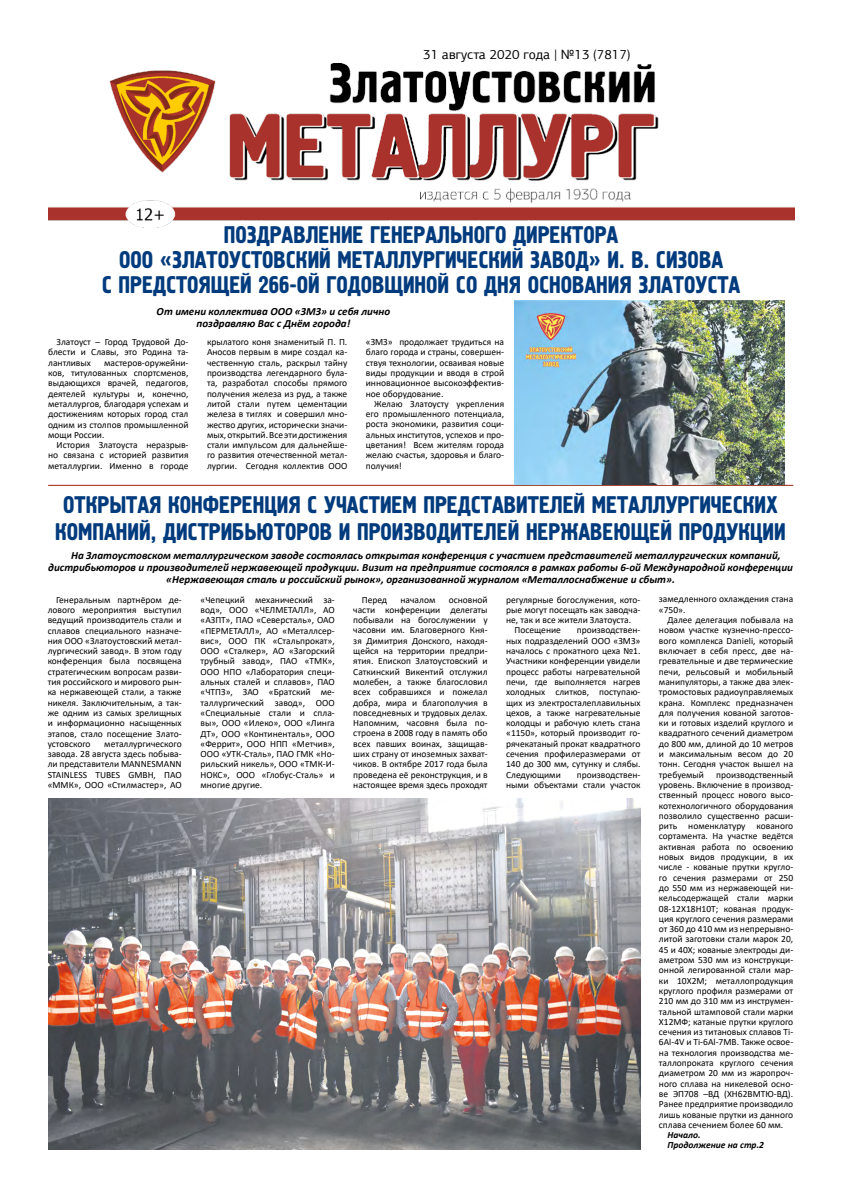
<style>
.page{position:relative;width:842px;height:1191px;background:#fff}
.page>*{position:absolute;margin:0;border:0;box-sizing:border-box;transform-origin:0 0}
.t1{font:24px/25px "Hermes";color:#003b7d;text-align:center;scale:.94 1}
.t2{font:13.4px "PF Agora Sans Pro";color:#000}
.t3{font:italic 700 11px/12px "Calibri";color:#000;text-align:center}
.t4{font:9.5px/10.3px "Calibri";color:#000;text-align:justify}
.t5{font:italic 700 9.5px/10.3px "Calibri";color:#000}
</style>
<div class="page">
<img style="left:48px;top:64px;width:746px;height:164px">
<hr style="left:48px;top:485px;width:745px;height:1px;background:#98250d">
<img style="left:48px;top:798px;width:593px;height:351px">
<img style="left:514px;top:301px;width:270px;height:184px">
<h2 class="t2" style="left:423px;top:46px;width:209px">31 августа 2020 года | №13 (7817)</h2>
<h1 class="t1" style="left:102px;top:223px;width:681px">ПОЗДРАВЛЕНИЕ ГЕНЕРАЛЬНОГО ДИРЕКТОРА<br>ООО «ЗЛАТОУСТОВСКИЙ МЕТАЛЛУРГИЧЕСКИЙ ЗАВОД» И. В. СИЗОВА<br>С ПРЕДСТОЯЩЕЙ 266-ОЙ ГОДОВЩИНОЙ СО ДНЯ ОСНОВАНИЯ ЗЛАТОУСТА</h1>
<p class="t3" style="left:157px;top:305px;width:235px">От имени коллектива ООО «ЗМЗ» и себя лично поздравляю Вас с Днём города!</p>
<p class="t4" style="left:48px;top:336px;width:142px;text-indent:8px">Златоуст – Город Трудовой До&shy;блести и Славы, это Родина та&shy;лантливых</p>
<p class="t4" style="left:48px;top:357px;width:142px;text-indent:56px">мастеров-оружейни&shy;ков, титулованных спортсменов, выдающихся врачей, педагогов, деятелей культуры и, конечно, металлургов, благодаря успехам и достижениям которых город стал одним из столпов промышленной мощи России.</p>
<p class="t4" style="left:48px;top:439px;width:142px;text-indent:8px">История Златоуста неразрыв&shy;но связана с историей развития металлургии. Именно в городе</p>
<p class="t4" style="left:207px;top:336px;width:142px">крылатого коня знаменитый П. П.<br>Аносов первым в мире создал ка&shy;чественную сталь, раскрыл тайну производства легендарного була&shy;та, разработал способы прямого получения железа из руд, а также литой стали путем цементации железа в тиглях и совершил мно&shy;жество других, исторически значи&shy;мых, открытий. Все эти достижения стали импульсом для дальнейше&shy;го развития отечественной метал&shy;лургии. Сегодня коллектив ООО</p>
<p class="t4" style="left:366px;top:336px;width:140px">«ЗМЗ» продолжает трудиться на благо города и страны, совершен&shy;ствуя технологии, осваивая новые виды продукции и вводя в строй инновационное высокоэффектив&shy;ное оборудование.</p>
<p class="t4" style="left:366px;top:398px;width:140px;text-indent:8px">Желаю Златоусту укрепления его промышленного потенциала, роста экономики, развития соци&shy;альных институтов, успехов и про&shy;цветания! Всем жителям города желаю счастья, здоровья и благо&shy;получия!</p>
<h1 class="t1" style="left:55px;top:492px;width:779px;line-height:27px">ОТКРЫТАЯ КОНФЕРЕНЦИЯ С УЧАСТИЕМ ПРЕДСТАВИТЕЛЕЙ МЕТАЛЛУРГИЧЕСКИХ<br>КОМПАНИЙ, ДИСТРИБЬЮТОРОВ И ПРОИЗВОДИТЕЛЕЙ НЕРЖАВЕЮЩЕЙ ПРОДУКЦИИ</h1>
<p class="t3" style="left:71px;top:549px;width:711px">На Златоустовском металлургическом заводе состоялась открытая конференция с участием представителей металлургических компаний,</p>
<p class="t3" style="left:48px;top:561px;width:746px">дистрибьюторов и производителей нержавеющей продукции. Визит на предприятие состоялся в рамках работы 6-ой Международной конференции</p>
<p class="t3" style="left:166px;top:573px;width:510px">«Нержавеющая сталь и российский рынок», организованной журналом «Металлоснабжение и сбыт».</p>
<p class="t4" style="left:48px;top:594px;width:136px;text-indent:8px">Генеральным партнёром де&shy;лового мероприятия выступил ведущий производитель стали и сплавов специального назначе&shy;ния ООО «Златоустовский метал&shy;лургический завод». В этом году конференция была посвящена стратегическим вопросам разви&shy;тия российского и мирового рын&shy;ка нержавеющей стали, а также никеля. Заключительным, а так&shy;же одним из самых зрелищных и информационно насыщенных этапов, стало посещение Злато&shy;устовского</p>
<p class="t4" style="left:48px;top:738px;width:136px;text-indent:57px">металлургического завода. 28 августа здесь побыва&shy;ли представители MANNESMANN STAINLESS TUBES GMBH, ПАО «ММК», ООО «Стилмастер», АО</p>
<p class="t4" style="left:353px;top:594px;width:136px;text-indent:95px">основной части конференции делегаты побывали на богослужении у часовни им. Благоверного Кня&shy;зя Димитрия Донского, находя&shy;щейся на территории предпри&shy;ятия. Епископ Златоустовский и Саткинский Викентий отслужил молебен, а также благословил всех собравшихся и пожелал добра, мира и благополучия в повседневных и трудовых делах.<br>Напомним, часовня была по&shy;строена в 2008 году в память обо всех павших воинах, защищав&shy;ших страну от иноземных захват&shy;чиков. В октябре 2017 года была проведена её реконструкция, и в настоящее время здесь проходят</p>
<p class="t4" style="left:506px;top:594px;width:136px">регулярные богослужения, кото-</p>
<p class="t4" style="left:200px;top:594px;width:136px">«Чепецкий механический за&shy;вод», ООО «ЧЕЛМЕТАЛЛ», АО «АЗПТ», ПАО «Северсталь», ОАО «ПЕРМЕТАЛЛ», АО «Металлсер&shy;вис», ООО ПК «Стальпрокат», ООО «Сталкер», АО «Загорский трубный завод», ПАО «ТМК», ООО НПО «Лаборатория специ&shy;альных сталей и сплавов», ПАО «ЧТПЗ», ЗАО «Братский ме&shy;таллургический завод», ООО «Специальные стали и спла&shy;вы», ООО «Илеко», ООО «Линга ДТ», ООО «Континенталь», ООО «Феррит», ООО НПП «Метчив», ООО «УТК-Сталь», ПАО ГМК «Но&shy;рильский никель», ООО «ТМК-И-НОКС», ООО «Глобус-Сталь» и многие другие.</p>
<p class="t4" style="left:362px;top:594px;width:27px">Перед</p>
<p class="t4" style="left:401px;top:594px;width:36px">началом</p>
<p class="t4" style="left:506px;top:604px;width:136px">рые могут посещать как заводча-</p>
<p class="t4" style="left:506px;top:614px;width:127px">не, так и все жители Златоуста.</p>
<p class="t4" style="left:515px;top:625px;width:48px">Посещение</p>
<p class="t4" style="left:506px;top:625px;width:136px;text-indent:71px">производствен&shy;ных подразделений ООО «ЗМЗ» началось с прокатного цеха №1.<br>Участники конференции увидели процесс работы нагревательной печи, где выполняется нагрев холодных слитков, поступаю&shy;щих из электросталеплавильных цехов, а также нагревательные колодцы и рабочую клеть стана «1150», который производит го&shy;рячекатаный прокат квадратного сечения профилеразмерами от 140 до 300 мм, сутунку и слябы.<br>Следующими</p>
<p class="t4" style="left:506px;top:769px;width:136px;text-align:right">производствен-<br>ными объектами стали участок</p>
<p class="t4" style="left:659px;top:594px;width:136px">замедленного охлаждения стана «750».</p>
<p class="t4" style="left:659px;top:614px;width:136px;text-indent:8px">Далее делегация побывала на новом участке кузнечно-прессо&shy;вого комплекса Danieli, который включает в себя пресс, две на&shy;гревательные и две термические печи, рельсовый и мобильный манипуляторы, а также два элек&shy;тромостовых радиоуправляемых крана. Комплекс предназначен для получения кованой заготов&shy;ки и готовых изделий круглого и квадратного сечений диаметром до 800 мм, длиной до 10 метров и максимальным весом до 20 тонн. Сегодня участок вышел на требуемый</p>
<p class="t4" style="left:659px;top:769px;width:136px;text-indent:57px">производственный уровень. Включение в производ&shy;ственный процесс нового высо&shy;котехнологичного оборудования позволило существенно расши&shy;рить номенклатуру кованого сортамента. На участке ведётся активная работа по освоению новых видов продукции, в их числе - кованые прутки кругло&shy;го сечения размерами от 250 до 550 мм из нержавеющей ни&shy;кельсодержащей стали марки 08-12Х18Н10Т; кованая продук&shy;ция круглого сечения размерами от 360 до 410 мм из непрерывно&shy;литой заготовки стали марок 20, 45 и 40Х; кованые электроды ди&shy;аметром 530 мм из конструкци&shy;онной легированной стали мар&shy;ки 10Х2М; металлопродукция круглого профиля размерами от 210 мм до 310 мм из инструмен&shy;тальной штамповой стали марки Х12МФ; катаные прутки круглого сечения из титановых сплавов Ti-6Al-4V и Ti-6Al-7MB. Также освое&shy;на технология производства ме&shy;таллопроката круглого сечения диаметром 20 мм из жаропроч&shy;ного сплава на никелевой осно&shy;ве ЭП708 –ВД (ХН62ВМТЮ-ВД).<br>Ранее предприятие производило лишь кованые прутки из данного сплава сечением более 60 мм.</p>
<p class="t5" style="left:667px;top:1129px;width:98px">Начало.<br>Продолжение на стр.2</p>
</div>
